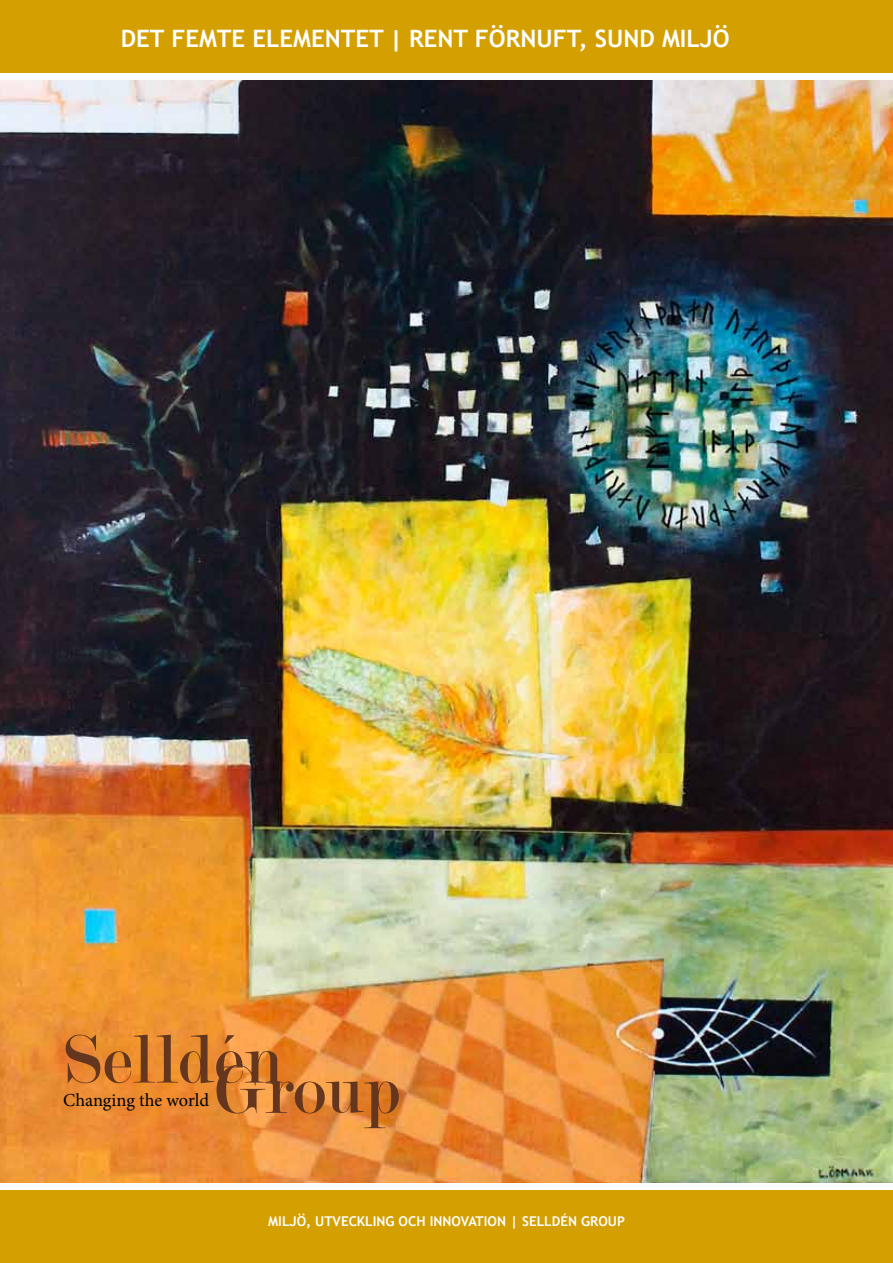
<style>
.page{position:relative;width:893px;height:1263px;background:#fff}
.page>*{position:absolute;margin:0;border:0;box-sizing:border-box;transform-origin:0 0}
.t1{font:73.35px "Modern";color:#63361d}
.t2{font:700 24px "Trebuchet MS";color:#fff}
.t3{font:18.3px "Minion Pro";letter-spacing:-.005em;color:#000}
.t4{font:700 13.5px "Trebuchet MS";color:#fff}
.s1{font-family:"Calibri"}
</style>
<div class="page">
<img style="left:0;top:81px;width:893px;height:1101px">
<div style="left:0;top:0;width:893px;height:72px;background:#d49f00"></div>
<div style="left:0;top:1191px;width:893px;height:72px;background:#d49f00"></div>
<h2 class="t2" style="left:121px;top:23px;width:610px">DET FEMTE ELEMENTET <span class="s1">|</span> RENT FÖRNUFT, SUND MILJÖ</h2>
<h1 class="t1" style="left:64px;top:1023px;width:220px">Selldén</h1>
<h3 class="t3" style="left:63px;top:1088px;width:148px">Changing the world</h3>
<h1 class="t1" style="left:215px;top:1053px;width:186px">Group</h1>
<p class="t4" style="left:268px;top:1213px;width:358px">MILJÖ, UTVECKLING OCH INNOVATION | SELLDÉN GROUP</p>
</div>
